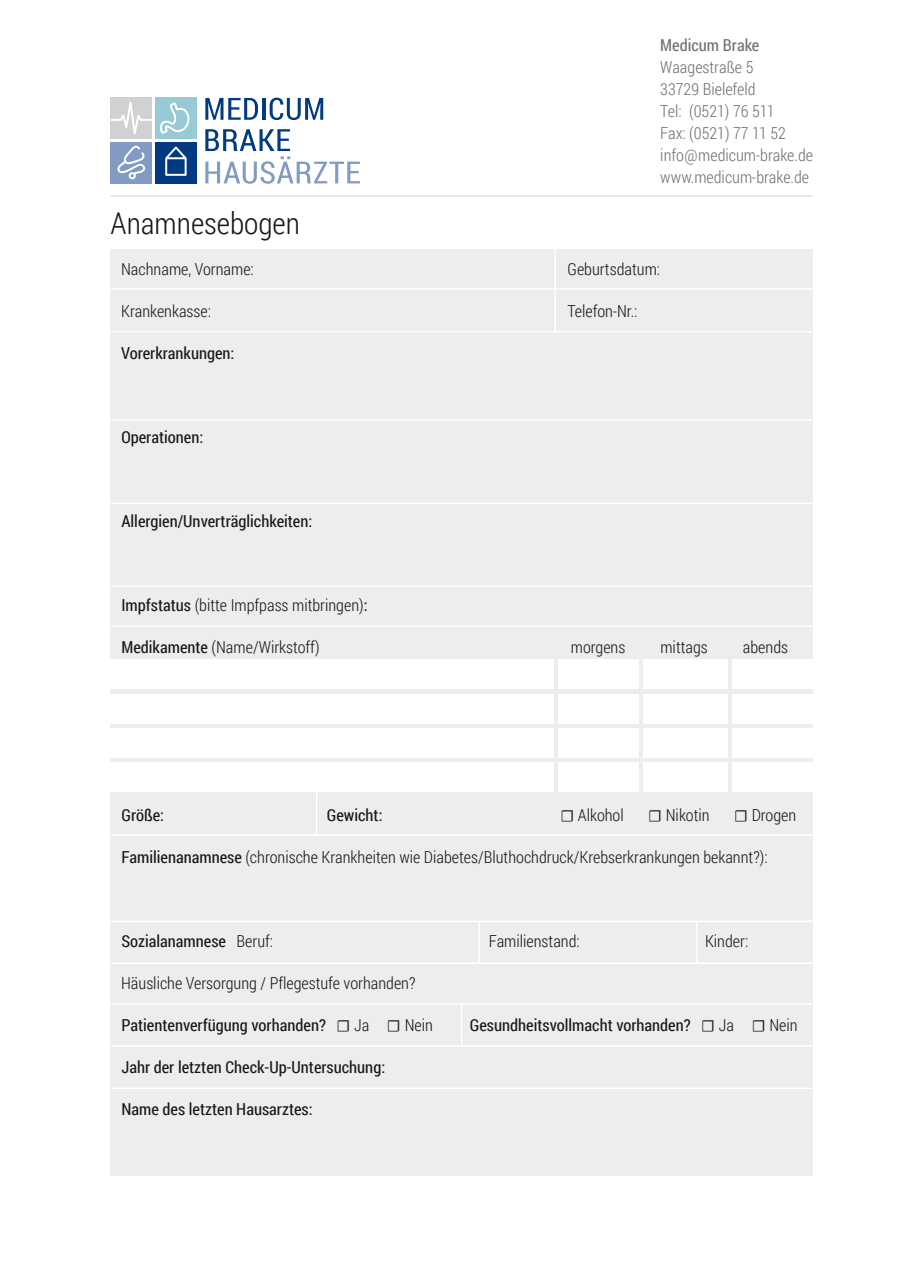
<style>
.page{position:relative;width:902px;height:1272px;background:#fff}
.page>*{position:absolute;margin:0;border:0;box-sizing:border-box;transform-origin:0 0}
.t1{font:300 30px "Roboto Condensed";color:#1a171c}
.t2{font:300 16.5px "Roboto Condensed";color:#1a171c}
.t3{font:16.5px "Roboto Condensed";color:#1a171c}
.t4{font:300 16.5px "Roboto Condensed";color:#707173}
.t5{font:16.5px "Roboto Condensed";color:#707173}
.s1{font-weight:400}
.s2{font-family:"Minion Pro";font-weight:400}
.s3{font-weight:300}
.s4{font-family:"Minion Pro"}
</style>
<div class="page">
<div style="left:111px;top:249px;width:701px;height:926px;background:#ededee"></div>
<hr style="left:111px;top:196px;width:701px;height:1px;background:#d0d1d2">
<svg style="left:205px;top:98px;width:53px;height:22px"></svg>
<hr style="left:262px;top:98px;width:3px;height:22px;background:#003a80">
<svg style="left:269px;top:98px;width:54px;height:22px"></svg>
<div style="left:111px;top:98px;width:41px;height:41px;background:#d0d1d2"></div>
<svg style="left:111px;top:102px;width:41px;height:32px"></svg>
<div style="left:111px;top:142px;width:41px;height:41px;background:#829bc4"></div>
<svg style="left:117px;top:145px;width:28px;height:34px"></svg>
<div style="left:155px;top:142px;width:41px;height:41px;background:#003a80"></div>
<svg style="left:165px;top:146px;width:21px;height:30px"></svg>
<div style="left:155px;top:98px;width:41px;height:41px;background:#98cad5"></div>
<svg style="left:160px;top:103px;width:30px;height:31px"></svg>
<svg style="left:205px;top:129px;width:155px;height:55px"></svg>
<hr style="left:111px;top:288px;width:701px;height:2px;background:#fff">
<hr style="left:111px;top:331px;width:701px;height:1px;background:#fff">
<hr style="left:111px;top:419px;width:701px;height:1px;background:#fff">
<hr style="left:111px;top:502px;width:701px;height:2px;background:#fff">
<hr style="left:111px;top:625px;width:701px;height:2px;background:#fff">
<hr style="left:111px;top:585px;width:701px;height:2px;background:#fff">
<hr style="left:111px;top:834px;width:701px;height:2px;background:#fff">
<hr style="left:111px;top:962px;width:701px;height:2px;background:#fff">
<hr style="left:111px;top:920px;width:701px;height:2px;background:#fff">
<hr style="left:111px;top:1003px;width:701px;height:1px;background:#fff">
<hr style="left:111px;top:1045px;width:701px;height:1px;background:#fff">
<hr style="left:111px;top:1087px;width:701px;height:2px;background:#fff">
<div style="left:731px;top:659px;width:81px;height:30px;background:#fff"></div>
<div style="left:731px;top:693px;width:81px;height:30px;background:#fff"></div>
<div style="left:731px;top:728px;width:81px;height:30px;background:#fff"></div>
<div style="left:731px;top:762px;width:81px;height:30px;background:#fff"></div>
<div style="left:111px;top:659px;width:443px;height:30px;background:#fff"></div>
<div style="left:111px;top:693px;width:443px;height:30px;background:#fff"></div>
<div style="left:111px;top:728px;width:443px;height:30px;background:#fff"></div>
<div style="left:111px;top:762px;width:443px;height:30px;background:#fff"></div>
<div style="left:643px;top:659px;width:84px;height:30px;background:#fff"></div>
<div style="left:643px;top:693px;width:84px;height:30px;background:#fff"></div>
<div style="left:643px;top:728px;width:84px;height:30px;background:#fff"></div>
<div style="left:643px;top:762px;width:84px;height:30px;background:#fff"></div>
<div style="left:558px;top:659px;width:81px;height:30px;background:#fff"></div>
<div style="left:558px;top:693px;width:81px;height:30px;background:#fff"></div>
<div style="left:558px;top:728px;width:81px;height:30px;background:#fff"></div>
<div style="left:558px;top:762px;width:81px;height:30px;background:#fff"></div>
<hr style="left:554px;top:249px;width:2px;height:83px;background:#fff">
<hr style="left:316px;top:792px;width:1px;height:42px;background:#fff">
<hr style="left:478px;top:921px;width:2px;height:42px;background:#fff">
<hr style="left:696px;top:921px;width:1px;height:42px;background:#fff">
<hr style="left:461px;top:1003px;width:1px;height:43px;background:#fff">
<p class="t1" style="left:111px;top:202px;width:191px">Anamnesebogen</p>
<p class="t5" style="left:660px;top:33px;width:101px">Medicum Brake</p>
<p class="t4" style="left:660px;top:55px;width:95px">Waagestraße 5</p>
<p class="t4" style="left:660px;top:77px;width:97px">33729 Bielefeld</p>
<p class="t4" style="left:660px;top:100px;width:116px">Tel: (0521) 76 511</p>
<p class="t4" style="left:660px;top:122px;width:127px">Fax: (0521) 77 11 52</p>
<p class="t4" style="left:660px;top:144px;width:154px">info@medicum-brake.de</p>
<p class="t4" style="left:660px;top:166px;width:150px">www.medicum-brake.de</p>
<p class="t2" style="left:121px;top:257px;width:134px">Nachname, Vorname:</p>
<p class="t2" style="left:567px;top:257px;width:94px">Geburtsdatum:</p>
<p class="t2" style="left:121px;top:299px;width:91px">Krankenkasse:</p>
<p class="t2" style="left:567px;top:299px;width:72px">Telefon-Nr.:</p>
<p class="t3" style="left:121px;top:341px;width:115px">Vorerkrankungen:</p>
<p class="t3" style="left:121px;top:425px;width:83px">Operationen:</p>
<p class="t3" style="left:121px;top:509px;width:192px">Allergien/Unverträglichkeiten:</p>
<p class="t2" style="left:121px;top:593px;width:248px"><span class="s1">Impfstatus</span> (bitte Impfpass mitbringen)<span class="s1">:</span></p>
<p class="t2" style="left:121px;top:635px;width:200px"><span class="s1">Medikamente</span> (Name/Wirkstoff)</p>
<p class="t2" style="left:571px;top:635px;width:56px">morgens</p>
<p class="t2" style="left:660px;top:635px;width:49px">mittags</p>
<p class="t2" style="left:742px;top:635px;width:47px">abends</p>
<p class="t3" style="left:121px;top:803px;width:44px">Größe:</p>
<p class="t3" style="left:327px;top:803px;width:57px">Gewicht:</p>
<p class="t2" style="left:560px;top:803px;width:65px"><span class="s2">☐</span> Alkohol</p>
<p class="t2" style="left:648px;top:803px;width:63px"><span class="s2">☐</span> Nikotin</p>
<p class="t2" style="left:734px;top:803px;width:63px"><span class="s2">☐</span> Drogen</p>
<p class="t2" style="left:121px;top:845px;width:647px"><span class="s1">Familienanamnese</span> (chronische Krankheiten wie Diabetes/Bluthochdruck/Krebserkrankungen bekannt?):</p>
<p class="t3" style="left:121px;top:929px;width:153px">Sozialanamnese <span class="s3">Beruf:</span></p>
<p class="t2" style="left:489px;top:929px;width:92px">Familienstand:</p>
<p class="t2" style="left:705px;top:929px;width:45px">Kinder:</p>
<p class="t2" style="left:121px;top:971px;width:296px">Häusliche Versorgung / Pflegestufe vorhanden?</p>
<p class="t3" style="left:121px;top:1013px;width:313px">Patientenverfügung vorhanden? <span class="s4">☐</span> <span class="s3">Ja</span> <span class="s4">☐</span> <span class="s3">Nein</span></p>
<p class="t3" style="left:470px;top:1013px;width:329px">Gesundheitsvollmacht vorhanden? <span class="s4">☐</span> <span class="s3">Ja</span> <span class="s4">☐</span> <span class="s3">Nein</span></p>
<p class="t3" style="left:121px;top:1055px;width:265px">Jahr der letzten Check-Up-Untersuchung:</p>
<p class="t3" style="left:121px;top:1097px;width:193px">Name des letzten Hausarztes:</p>
</div>
